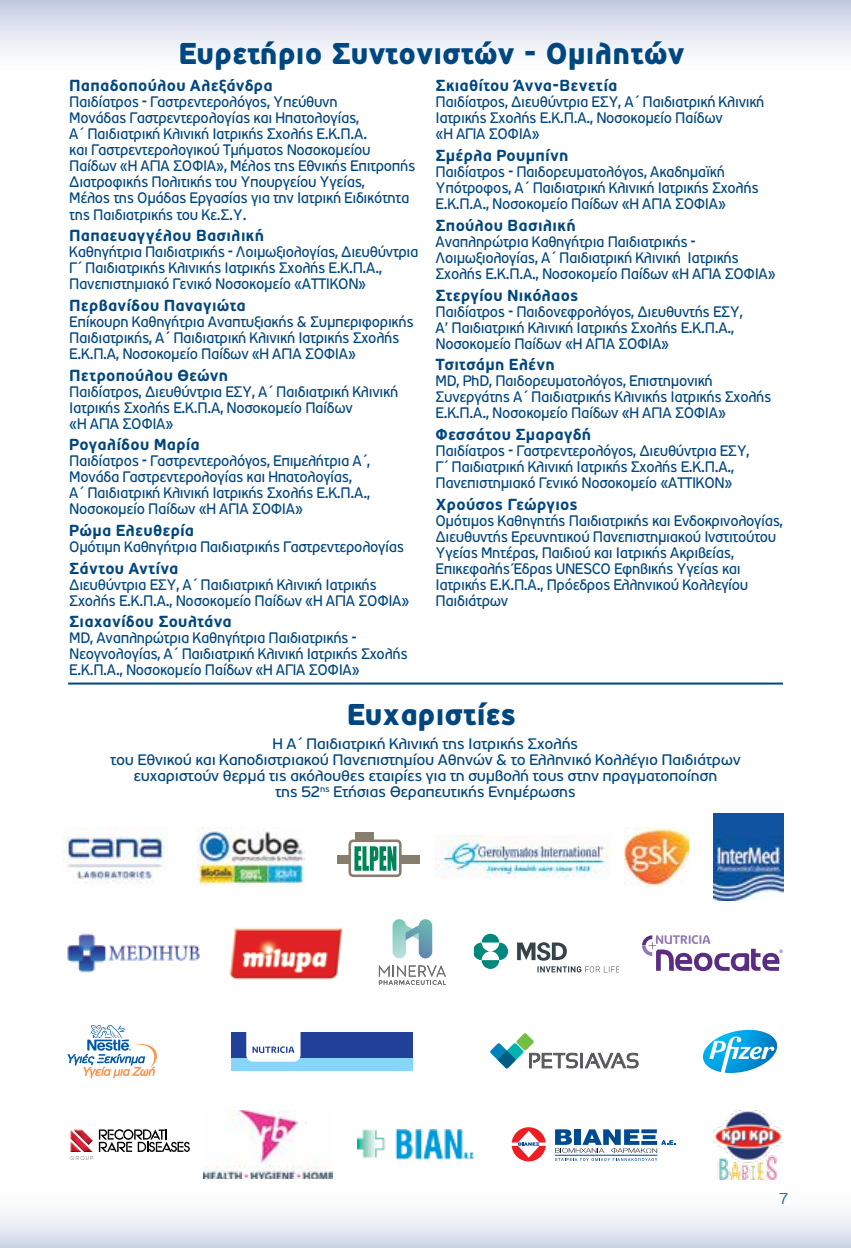
<style>
.page{position:relative;width:851px;height:1248px;background:#fff}
.page>*{position:absolute;margin:0;border:0;box-sizing:border-box;transform-origin:0 0}
.t1{font:900 30px "PF Traffic";color:#00467f}
.t2{font:700 16px "PF Traffic";letter-spacing:.02em;color:#00467f}
.t3{font:300 16px "PF Traffic";color:#00467f}
.t4{font:15.2px/16px "PF Traffic";letter-spacing:-.02em;color:#00467f;scale:.95 1}
.t5{font:15.2px/16px "PF Traffic";letter-spacing:-.02em;color:#00467f;text-align:center}
</style>
<div class="page">
<div style="left:0;top:0;width:850px;height:73px;background:linear-gradient(to bottom,#c3cde0,#fff)"></div>
<div style="left:0;top:1174px;width:850px;height:73px;background:linear-gradient(to bottom,#fff,#d9dfec)"></div>
<svg style="left:642px;top:935px;width:140px;height:36px"></svg>
<img style="left:229px;top:927px;width:114px;height:53px">
<img style="left:624px;top:827px;width:64px;height:59px">
<div style="left:231px;top:1032px;width:181px;height:38px;background:#87d6f8"></div>
<div style="left:231px;top:1032px;width:181px;height:25px;background:#21409a"></div>
<svg style="left:246px;top:1032px;width:54px;height:29px;background:#ebeef6"></svg>
<hr style="left:68px;top:682px;width:714px;height:2px;background:#00467f">
<img style="left:204px;top:1110px;width:129px;height:68px">
<svg style="left:490px;top:1033px;width:148px;height:35px"></svg>
<img style="left:712px;top:1110px;width:71px;height:69px">
<img style="left:357px;top:1129px;width:117px;height:30px">
<img style="left:67px;top:933px;width:133px;height:40px">
<img style="left:713px;top:813px;width:70px;height:87px">
<svg style="left:517px;top:942px;width:101px;height:30px"></svg>
<svg style="left:474px;top:933px;width:34px;height:35px"></svg>
<div style="left:348px;top:839px;width:53px;height:38px;border:3px solid #887d6d;border-radius:3px"></div>
<div style="left:337px;top:855px;width:12px;height:8px;background:#887d6d"></div>
<div style="left:400px;top:855px;width:20px;height:8px;background:#887d6d"></div>
<div style="left:354px;top:832px;width:19px;height:8px;background:#887d6d"></div>
<svg style="left:354px;top:846px;width:42px;height:24px"></svg>
<img style="left:63px;top:827px;width:102px;height:56px">
<img style="left:198px;top:827px;width:106px;height:59px">
<svg style="left:68px;top:1024px;width:89px;height:54px"></svg>
<svg style="left:703px;top:1029px;width:74px;height:43px"></svg>
<svg style="left:511px;top:1127px;width:34px;height:34px"></svg>
<svg style="left:555px;top:1129px;width:120px;height:31px"></svg>
<hr style="left:555px;top:1154px;width:102px;height:1px;background:#004a8f">
<img style="left:435px;top:835px;width:175px;height:42px">
<svg style="left:392px;top:919px;width:40px;height:39px"></svg>
<svg style="left:379px;top:965px;width:67px;height:19px"></svg>
<img style="left:70px;top:1129px;width:23px;height:22px">
<svg style="left:70px;top:1156px;width:23px;height:3px"></svg>
<svg style="left:99px;top:1129px;width:91px;height:22px"></svg>
<h1 class="t1" style="left:178px;top:35px;width:507px">Ευρετήριο Συντονιστών - Ομιλητών</h1>
<p class="t2" style="left:69px;top:76px;width:205px">Παπαδοπούλου Αλεξάνδρα</p>
<p class="t4" style="left:69px;top:94px;width:366px">Παιδίατρος - Γαστρεντερολόγος, Υπεύθυνη<br>Μονάδας Γαστρεντερολογίας και Ηπατολογίας,<br>Α΄ Παιδιατρική Κλινική Ιατρικής Σχολής Ε.Κ.Π.Α.<br>και Γαστρεντερολογικού Τμήματος Νοσοκομείου Παίδων «Η ΑΓIΑ ΣΟΦIΑ», Μέλος της Εθνικής Επιτροπής Διατροφικής Πολιτικής του Υπουργείου Υγείας,<br>Μέλος της Ομάδας Εργασίας για την Ιατρική Ειδικότητα της Παιδιατρικής του Κε.Σ.Υ.</p>
<p class="t2" style="left:69px;top:226px;width:196px">Παπαευαγγέλου Βασιλική</p>
<p class="t4" style="left:69px;top:244px;width:369px">Καθηγήτρια Παιδιατρικής - Λοιμωξιολογίας, Διευθύντρια<br>Γ΄ Παιδιατρικής Κλινικής Ιατρικής Σχολής Ε.Κ.Π.Α.,<br>Πανεπιστημιακό Γενικό Νοσοκομείο «ΑΤΤΙΚΟΝ»</p>
<p class="t2" style="left:69px;top:296px;width:178px">Περβανίδου Παναγιώτα</p>
<p class="t4" style="left:69px;top:313px;width:364px">Επίκουρη Καθηγήτρια Αναπτυξιακής &amp; Συμπεριφορικής<br>Παιδιατρικής, Α΄ Παιδιατρική Κλινική Ιατρικής Σχολής<br>Ε.Κ.Π.Α, Νοσοκομείο Παίδων «Η ΑΓΙΑ ΣΟΦΙΑ»</p>
<p class="t2" style="left:69px;top:365px;width:160px">Πετροπούλου Θεώνη</p>
<p class="t4" style="left:69px;top:383px;width:347px">Παιδίατρος, Διευθύντρια ΕΣΥ, Α΄ Παιδιατρική Κλινική<br>Ιατρικής Σχολής Ε.Κ.Π.Α, Νοσοκομείο Παίδων<br>«Η ΑΓΙΑ ΣΟΦΙΑ»</p>
<p class="t2" style="left:69px;top:435px;width:132px">Ρογαλίδου Μαρία</p>
<p class="t4" style="left:69px;top:453px;width:318px">Παιδίατρος - Γαστρεντερολόγος, Επιμελήτρια Α΄, Μονάδα Γαστρεντερολογίας και Ηπατολογίας, Α΄ Παιδιατρική Κλινική Ιατρικής Σχολής Ε.Κ.Π.Α., Νοσοκομείο Παίδων «Η ΑΓΙΑ ΣΟΦΙΑ»</p>
<p class="t2" style="left:69px;top:521px;width:126px">Ρώμα Ελευθερία</p>
<p class="t4" style="left:69px;top:538px;width:354px">Ομότιμη Καθηγήτρια Παιδιατρικής Γαστρεντερολογίας</p>
<p class="t2" style="left:69px;top:558px;width:110px">Σάντου Αντίνα</p>
<p class="t4" style="left:69px;top:576px;width:360px">Διευθύντρια ΕΣΥ, Α΄ Παιδιατρική Κλινική Ιατρικής<br>Σχολής Ε.Κ.Π.Α., Νοσοκομείο Παίδων «Η ΑΓΙΑ ΣΟΦΙΑ»</p>
<p class="t2" style="left:69px;top:612px;width:164px">Σιαχανίδου Σουλτάνα</p>
<p class="t4" style="left:69px;top:630px;width:358px">MD, Αναπληρώτρια Καθηγήτρια Παιδιατρικής -<br>Νεογνολογίας, Α΄ Παιδιατρική Κλινική Ιατρικής Σχολής<br>Ε.Κ.Π.Α., Νοσοκομείο Παίδων «Η ΑΓΙΑ ΣΟΦΙΑ»</p>
<p class="t2" style="left:435px;top:76px;width:183px">Σκιαθίτου Άννα-Βενετία</p>
<p class="t4" style="left:435px;top:94px;width:347px">Παιδίατρος, Διευθύντρια ΕΣΥ, Α΄ Παιδιατρική Κλινική<br>Ιατρικής Σχολής Ε.Κ.Π.Α., Νοσοκομείο Παίδων<br>«Η ΑΓΙΑ ΣΟΦΙΑ»</p>
<p class="t2" style="left:435px;top:146px;width:134px">Σμέρλα Ρουμπίνη</p>
<p class="t4" style="left:435px;top:164px;width:341px">Παιδίατρος - Παιδορευματολόγος, Ακαδημαϊκή<br>Υπότροφος, Α΄ Παιδιατρική Κλινική Ιατρικής Σχολής<br>Ε.Κ.Π.Α., Νοσοκομείο Παίδων «Η ΑΓΙΑ ΣΟΦΙΑ»</p>
<p class="t2" style="left:435px;top:216px;width:141px">Σπούλου Βασιλική</p>
<p class="t4" style="left:435px;top:233px;width:360px">Αναπληρώτρια Καθηγήτρια Παιδιατρικής -<br>Λοιμωξιολογίας, Α΄ Παιδιατρική Κλινική Ιατρικής<br>Σχολής Ε.Κ.Π.Α., Νοσοκομείο Παίδων «Η ΑΓΙΑ ΣΟΦΙΑ»</p>
<p class="t2" style="left:435px;top:285px;width:144px">Στεργίου Νικόλαος</p>
<p class="t4" style="left:435px;top:303px;width:325px">Παιδίατρος - Παιδονεφρολόγος, Διευθυντής ΕΣΥ,<br>Α’ Παιδιατρική Κλινική Ιατρικής Σχολής Ε.Κ.Π.Α.,<br>Νοσοκομείο Παίδων «Η ΑΓΙΑ ΣΟΦΙΑ»</p>
<p class="t2" style="left:435px;top:355px;width:121px">Τσιτσάμη Ελένη</p>
<p class="t4" style="left:435px;top:373px;width:355px">MD, PhD, Παιδορευματολόγος, Επιστημονική<br>Συνεργάτης A΄ Παιδιατρικής Κλινικής Ιατρικής Σχολής<br>Ε.Κ.Π.Α., Νοσοκομείο Παίδων «Η ΑΓΙΑ ΣΟΦΙΑ»</p>
<p class="t2" style="left:435px;top:425px;width:157px">Φεσσάτου Σμαραγδή</p>
<p class="t4" style="left:435px;top:442px;width:332px">Παιδίατρος - Γαστρεντερολόγος, Διευθύντρια ΕΣΥ,<br>Γ΄ Παιδιατρική Κλινική Ιατρικής Σχολής Ε.Κ.Π.Α.,<br>Πανεπιστημιακό Γενικό Νοσοκομείο «ΑΤΤΙΚΟΝ»</p>
<p class="t2" style="left:435px;top:494px;width:143px">Χρούσος Γεώργιος</p>
<p class="t4" style="left:435px;top:512px;width:367px">Ομότιμος Καθηγητής Παιδιατρικής και Ενδοκρινολογίας, Διευθυντής Ερευνητικού Πανεπιστημιακού Ινστιτούτου Υγείας Μητέρας, Παιδιού και Ιατρικής Ακριβείας, Επικεφαλής Έδρας UNESCO Εφηβικής Υγείας και Ιατρικής Ε.Κ.Π.Α., Πρόεδρος Ελληνικού Κολλεγίου Παιδιάτρων</p>
<h1 class="t1" style="left:346px;top:696px;width:171px">Ευχαριστίες</h1>
<p class="t5" style="left:110px;top:735px;width:632px">Η Α΄ Παιδιατρική Κλινική της Ιατρικής Σχολής<br>του Εθνικού και Καποδιστριακού Πανεπιστημίου Αθηνών &amp; το Ελληνικό Κολλέγιο Παιδιάτρων ευχαριστούν θερμά τις ακόλουθες εταιρίες για τη συμβολή τους στην πραγματοποίηση<br>της 52<sup>ης</sup> Ετήσιας Θεραπευτικής Ενημέρωσης</p>
<p class="t3" style="left:778px;top:1189px;width:12px">7</p>
</div>
